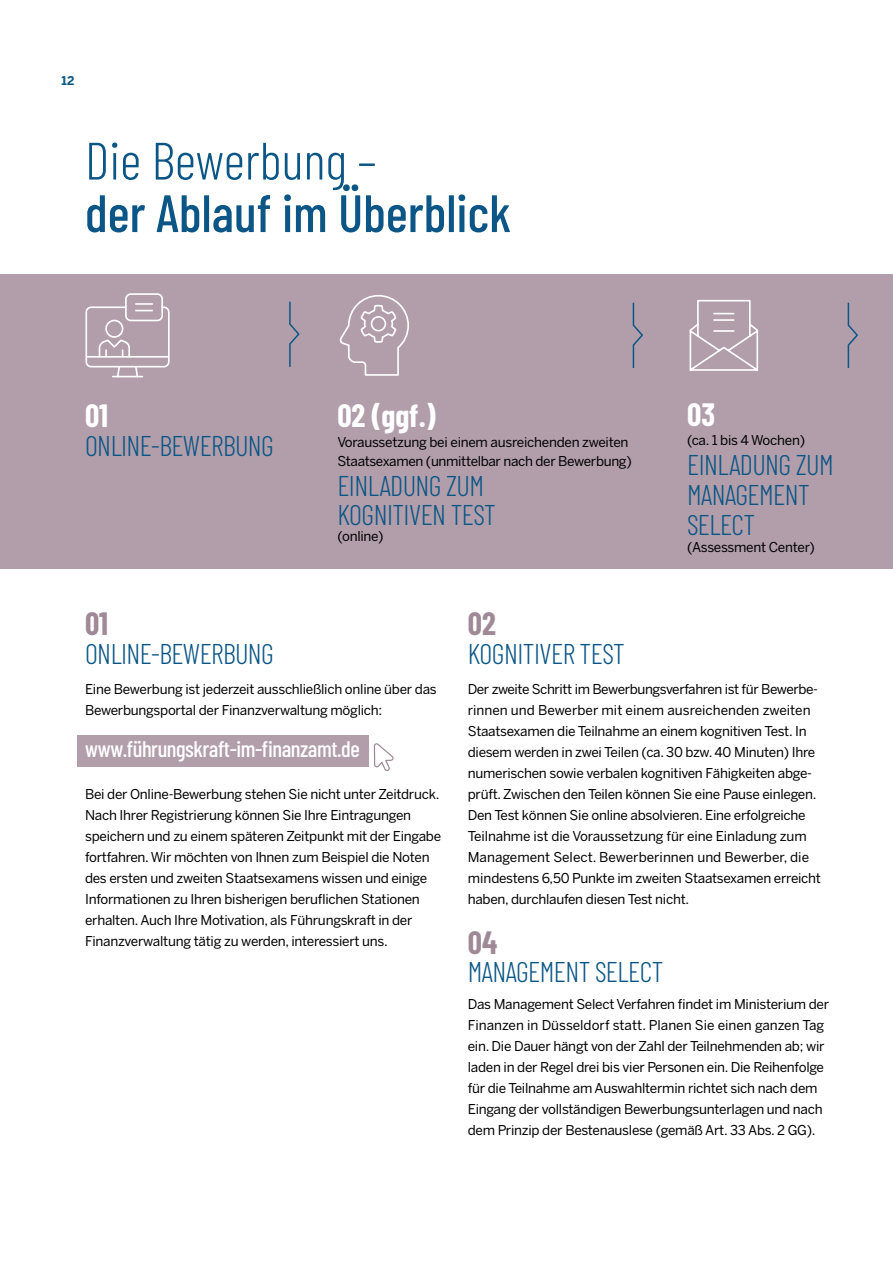
<style>
.page{position:relative;width:893px;height:1263px;background:#fff}
.page>*{position:absolute;margin:0;border:0;box-sizing:border-box;transform-origin:0 0}
.t1{font:500 52.5px "Barlow Condensed";color:#0b5686}
.t2{font:300 52.5px "Barlow Condensed";color:#0b5686}
.t3{font:700 31.5px "Barlow Condensed";color:#fff}
.t4{font:700 31.5px "Barlow Condensed";color:#a08996}
.t5{font:300 28.5px/28.5px "Barlow Condensed";letter-spacing:-.02em;color:#0b5686}
.t6{font:500 22.5px "Barlow Condensed";letter-spacing:-.02em;color:#fff}
.t7{font:13.5px/21px "Benton Sans";letter-spacing:-.02em;color:#000}
.t8{font:700 12px "Benton Sans";color:#0b5686}
</style>
<div class="page">
<div style="left:0;top:274px;width:893px;height:294px;background:#b19eaa"></div>
<div style="left:78px;top:735px;width:291px;height:32px;background:#b19eaa"></div>
<svg style="left:373px;top:568px;width:21px;height:203px"></svg>
<svg style="left:85px;top:303px;width:85px;height:75px"></svg>
<div style="left:125px;top:293px;width:38px;height:28px;border:2px solid #fff;border-radius:5px"></div>
<svg style="left:339px;top:295px;width:70px;height:81px"></svg>
<svg style="left:689px;top:299px;width:70px;height:72px"></svg>
<svg style="left:289px;top:301px;width:11px;height:66px"></svg>
<svg style="left:632px;top:302px;width:11px;height:66px"></svg>
<svg style="left:847px;top:302px;width:11px;height:66px"></svg>
<p class="t8" style="left:62px;top:74px;width:14px">12</p>
<p class="t2" style="left:85px;top:123px;width:293px">Die Bewerbung –</p>
<p class="t1" style="left:85px;top:176px;width:428px">der Ablauf im Überblick</p>
<p class="t3" style="left:85px;top:393px;width:25px">01</p>
<p class="t5" style="left:85px;top:429px;width:190px">ONLINE-BEWERBUNG</p>
<p class="t3" style="left:337px;top:393px;width:100px">02 (ggf.)</p>
<p class="t7" style="left:337px;top:432px;width:296px;line-height:19.5px">Voraussetzung bei einem ausreichenden zweiten<br>Staatsexamen (unmittelbar nach der Bewerbung)</p>
<p class="t5" style="left:337px;top:469px;width:160px">EINLADUNG ZUM<br>KOGNITIVEN TEST</p>
<p class="t7" style="left:337px;top:525px;width:48px">(online)</p>
<p class="t3" style="left:687px;top:392px;width:30px">03</p>
<p class="t7" style="left:687px;top:429px;width:119px">(ca. 1 bis 4 Wochen)</p>
<p class="t5" style="left:687px;top:448px;width:148px">EINLADUNG ZUM</p>
<p class="t5" style="left:687px;top:478px;width:124px;line-height:30px">MANAGEMENT<br>SELECT</p>
<p class="t7" style="left:687px;top:536px;width:129px">(Assessment Center)</p>
<p class="t4" style="left:85px;top:601px;width:25px">01</p>
<p class="t5" style="left:85px;top:637px;width:190px">ONLINE-BEWERBUNG</p>
<p class="t7" style="left:85px;top:678px;width:353px">Eine Bewerbung ist jederzeit ausschließlich online über das<br>Bewerbungsportal der Finanzverwaltung möglich:</p>
<p class="t6" style="left:85px;top:733px;width:276px">www.führungskraft-im-finanzamt.de</p>
<p class="t7" style="left:85px;top:783px;width:358px">Bei der Online-Bewerbung stehen Sie nicht unter Zeitdruck.<br>Nach Ihrer Registrierung können Sie Ihre Eintragungen speichern und zu einem späteren Zeitpunkt mit der Eingabe fortfahren. Wir möchten von Ihnen zum Beispiel die Noten des ersten und zweiten Staatsexamens wissen und einige Informationen zu Ihren bisherigen beruflichen Stationen erhalten. Auch Ihre Motivation, als Führungskraft in der Finanzverwaltung tätig zu werden, interessiert uns.</p>
<p class="t4" style="left:468px;top:601px;width:30px">02</p>
<p class="t5" style="left:468px;top:637px;width:158px">KOGNITIVER TEST</p>
<p class="t7" style="left:468px;top:678px;width:355px">Der zweite Schritt im Bewerbungsverfahren ist für Bewerbe&shy;rinnen und Bewerber mit einem ausreichenden zweiten Staatsexamen die Teilnahme an einem kognitiven Test. In diesem werden in zwei Teilen (ca. 30 bzw. 40 Minuten) Ihre numerischen sowie verbalen kognitiven Fähigkeiten abge&shy;prüft. Zwischen den Teilen können Sie eine Pause einlegen.<br>Den Test können Sie online absolvieren. Eine erfolgreiche Teilnahme ist die Voraussetzung für eine Einladung zum Management Select. Bewerberinnen und Bewerber, die mindestens 6,50 Punkte im zweiten Staatsexamen erreicht haben, durchlaufen diesen Test nicht.</p>
<p class="t4" style="left:468px;top:920px;width:31px">04</p>
<p class="t5" style="left:468px;top:956px;width:197px">MANAGEMENT SELECT</p>
<p class="t7" style="left:468px;top:993px;width:363px">Das Management Select Verfahren findet im Ministerium der Finanzen in Düsseldorf statt. Planen Sie einen ganzen Tag ein. Die Dauer hängt von der Zahl der Teilnehmenden ab; wir laden in der Regel drei bis vier Personen ein. Die Reihenfolge für die Teilnahme am Auswahltermin richtet sich nach dem Eingang der vollständigen Bewerbungsunterlagen und nach dem Prinzip der Bestenauslese (gemäß Art. 33 Abs. 2 GG).</p>
</div>
